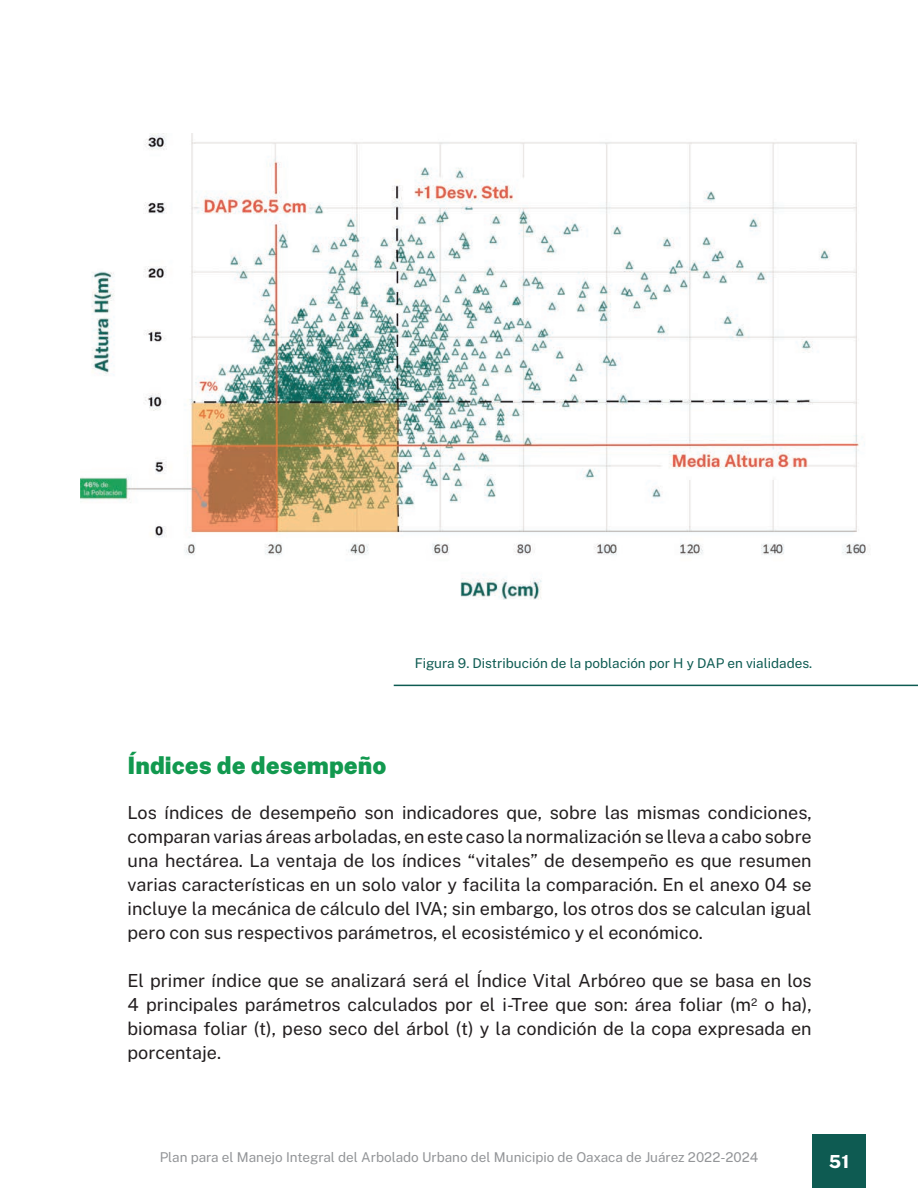
<style>
.page{position:relative;width:918px;height:1188px;background:#fff}
.page>*{position:absolute;margin:0;border:0;box-sizing:border-box;transform-origin:0 0}
.t1{font:900 24px "Public Sans";color:#12994f}
.t2{font:18px/24px "Public Sans";color:#231f20;text-align:justify}
.t3{font:800 18px "Public Sans";color:#fff}
.t4{font:13.5px "Public Sans";color:#939598}
.t5{font:13.5px "Public Sans";color:#0e5b52}
</style>
<div class="page">
<div style="left:812px;top:1134px;width:54px;height:54px;background:#0e5b52"></div>
<img style="left:81px;top:134px;width:789px;height:465px">
<hr style="left:394px;top:685px;width:524px;height:1px;background:#0e5b52">
<p class="t5" style="left:415px;top:654px;width:399px">Figura 9. Distribución de la población por H y DAP en vialidades.</p>
<h1 class="t1" style="left:128px;top:749px;width:260px">Índices de desempeño</h1>
<p class="t2" style="left:128px;top:800px;width:686px">Los índices de desempeño son indicadores que, sobre las mismas condiciones, comparan varias áreas arboladas, en este caso la normalización se lleva a cabo sobre una hectárea. La ventaja de los índices “vitales” de desempeño es que resumen varias características en un solo valor y facilita la comparación. En el anexo 04 se incluye la mecánica de cálculo del IVA; sin embargo, los otros dos se calculan igual pero con sus respectivos parámetros, el ecosistémico y el económico.</p>
<p class="t2" style="left:128px;top:968px;width:686px">El primer índice que se analizará será el Índice Vital Arbóreo que se basa en los 4 principales parámetros calculados por el i-Tree que son: área foliar (m<sup>2</sup> o ha), biomasa foliar (t), peso seco del árbol (t) y la condición de la copa expresada en porcentaje.</p>
<p class="t4" style="left:160px;top:1148px;width:600px">Plan para el Manejo Integral del Arbolado Urbano del Municipio de Oaxaca de Juárez 2022-2024</p>
<p class="t3" style="left:829px;top:1150px;width:22px">51</p>
</div>
